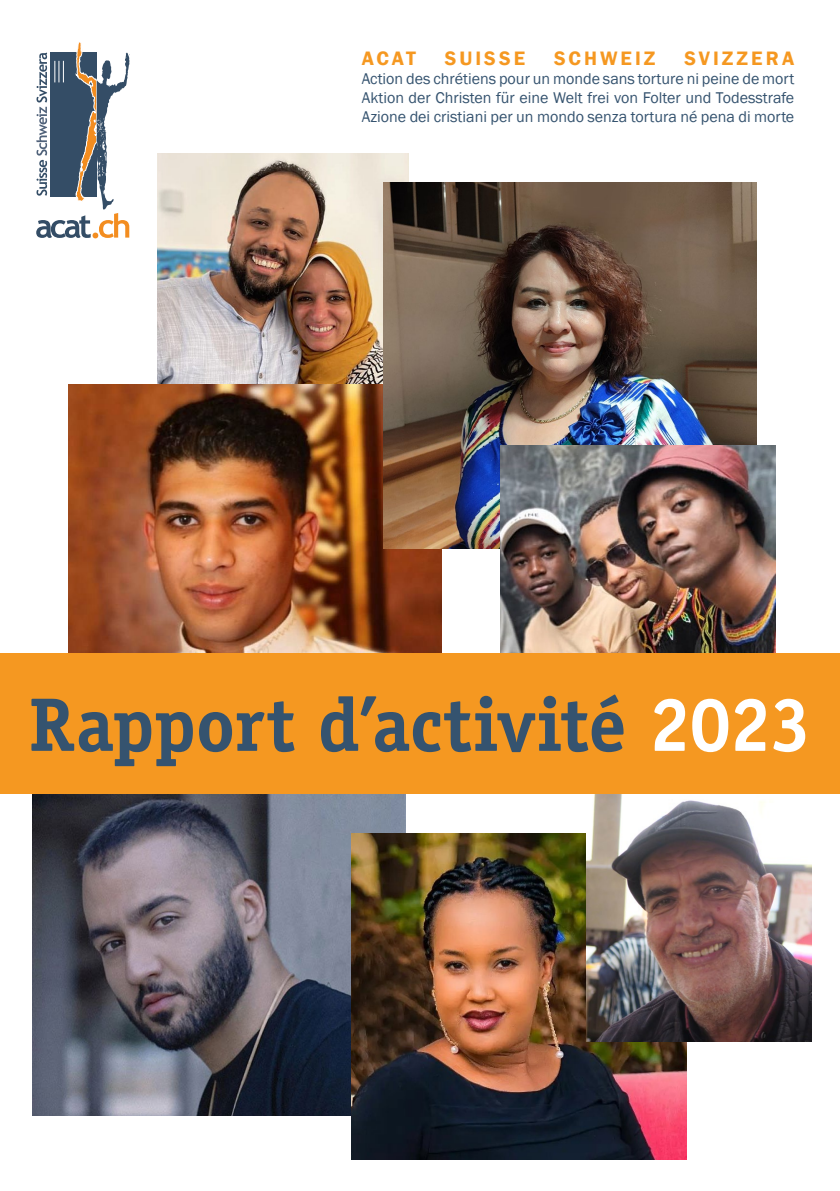
<style>
.page{position:relative;width:840px;height:1191px;background:#fff}
.page>*{position:absolute;margin:0;border:0;box-sizing:border-box;transform-origin:0 0}
.ALLG-Titel_Tätigkeit{font:700 76px "Officina Serif LT";letter-spacing:-.01em;color:#35536f}
.ALLG-Slogan_Titel{font:600 20px "Franklin Gothic";letter-spacing:.145em;color:#f59821}
.ALLG-Slogan{font:16px "Franklin Gothic";color:#35536f}
.s1{color:#fff}
</style>
<div class="page">
<svg style="left:36px;top:42px;width:94px;height:196px"></svg>
<img style="left:157px;top:153px;width:251px;height:231px">
<img style="left:69px;top:384px;width:372px;height:269px">
<img style="left:383px;top:183px;width:372px;height:365px">
<img style="left:500px;top:445px;width:274px;height:208px">
<img style="left:33px;top:794px;width:372px;height:321px">
<img style="left:351px;top:833px;width:335px;height:326px">
<img style="left:586px;top:794px;width:225px;height:247px">
<div style="left:0;top:653px;width:839px;height:141px;background:#f59821"></div>
<p class="ALLG-Slogan_Titel" style="left:361px;top:46px;width:56px">ACAT</p>
<p class="ALLG-Slogan_Titel" style="left:444px;top:46px;width:82px">SUISSE</p>
<p class="ALLG-Slogan_Titel" style="left:553px;top:46px;width:103px">SCHWEIZ</p>
<p class="ALLG-Slogan_Titel" style="left:684px;top:46px;width:111px">SVIZZERA</p>
<p class="ALLG-Slogan" style="left:361px;top:69px;width:434px">Action des chrétiens pour un monde sans torture ni peine de mort</p>
<p class="ALLG-Slogan" style="left:361px;top:88px;width:434px">Aktion der Christen für eine Welt frei von Folter und Todesstrafe</p>
<p class="ALLG-Slogan" style="left:361px;top:107px;width:434px">Azione dei cristiani per un mondo senza tortura né pena di morte</p>
<p class="ALLG-Titel_Tätigkeit" style="left:28px;top:677px;width:784px">Rapport d’activité <span class="s1">2023</span></p>
</div>
